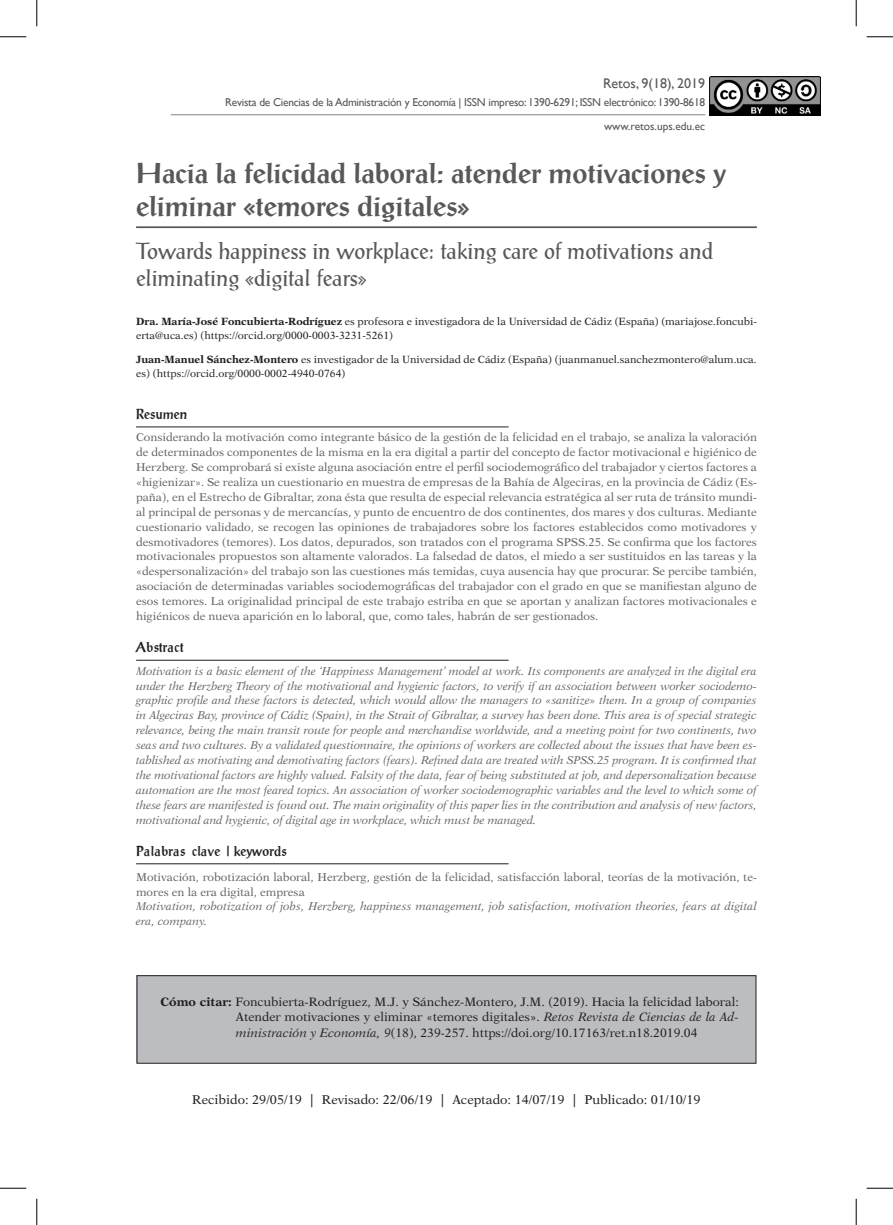
<style>
.page{position:relative;width:893px;height:1225px;background:#fff}
.page>*{position:absolute;margin:0;border:0;box-sizing:border-box;transform-origin:0 0}
.Título_español_ok{font:700 28px/33.6px "Post Antiqua";color:#57585a}
.Título_inglés_Ok{font:22.75px/27.3px "Post Antiqua";color:#57585a}
.Titulo_resumen_ok{font:600 15.4px "Post Antiqua";color:#231f20;scale:.91 1}
.citas_ok{font:14px "Gill Sans";color:#57585a}
.fechas_envío_y_recep{font:12.78px "New Aster LT Std";color:#231f20}
.forma_sugerida{font:12.25px/15.8px "New Aster LT Std";color:#231f20;text-align:justify}
.Resumen_ok{font:11.38px/14.9px "New Aster LT Std";color:#636366;text-align:justify}
.Abstract_ok{font:italic 11.38px/14.9px "New Aster LT Std";letter-spacing:-.01em;color:#636366;text-align:justify}
.Resumen_ok-2{font:italic 11.38px/14.9px "New Aster LT Std";color:#636366}
.citas_ok-2{font:11.38px "Gill Sans";letter-spacing:-.02em;color:#57585a}
.citas_ok-3{font:11.38px "Gill Sans";color:#57585a}
.Mail_ok{font:10.5px/14px "New Aster LT Std";color:#231f20}
.s1{font-weight:700}
.s2{font-style:italic}
.s3{font-family:"Helvetica";font-weight:700}
</style>
<div class="page">
<div style="left:137px;top:975px;width:618px;height:88px;background:#bcbdc0"></div>
<div style="left:136px;top:975px;width:620px;height:88px;border:1px solid #231f20"></div>
<img style="left:709px;top:76px;width:110px;height:39px">
<hr style="left:171px;top:114px;width:534px;height:1px;background:#808285">
<hr style="left:136px;top:226px;width:620px;height:2px;background:#57585a">
<hr style="left:136px;top:426px;width:372px;height:1px;background:#231f20">
<hr style="left:136px;top:659px;width:372px;height:1px;background:#231f20">
<hr style="left:136px;top:863px;width:372px;height:1px;background:#231f20">
<svg style="left:0;top:36px;width:26px;height:1px"></svg>
<svg style="left:866px;top:36px;width:26px;height:1px"></svg>
<svg style="left:0;top:1187px;width:26px;height:1px"></svg>
<svg style="left:866px;top:1187px;width:26px;height:1px"></svg>
<svg style="left:36px;top:0;width:1px;height:26px"></svg>
<svg style="left:36px;top:1198px;width:1px;height:26px"></svg>
<svg style="left:855px;top:0;width:1px;height:26px"></svg>
<svg style="left:855px;top:1198px;width:1px;height:26px"></svg>
<p class="citas_ok" style="left:602px;top:75px;width:104px">Retos, 9(18), 2019</p>
<p class="citas_ok-2" style="left:225px;top:95px;width:481px">Revista de Ciencias de la Administración y Economía | ISSN impreso: 1390-6291; ISSN electrónico: 1390-8618</p>
<p class="citas_ok-3" style="left:603px;top:119px;width:103px">www.retos.ups.edu.ec</p>
<p class="Título_español_ok" style="left:136px;top:156px;width:591px">Hacia la felicidad laboral: atender motivaciones y eliminar «temores digitales»</p>
<p class="Título_inglés_Ok" style="left:136px;top:237px;width:578px">Towards happiness in workplace: taking care of motivations and eliminating «digital fears»</p>
<p class="Mail_ok" style="left:136px;top:314px;width:622px"><span class="s1">Dra. María-José Foncubierta-Rodríguez</span> es profesora e investigadora de la Universidad de Cádiz (España) (mariajose.foncubi&shy;erta@uca.es) (https://orcid.org/0000-0003-3231-5261)</p>
<p class="Mail_ok" style="left:136px;top:352px;width:622px"><span class="s1">Juan-Manuel Sánchez-Montero</span> es investigador de la Universidad de Cádiz (España) (juanmanuel.sanchezmontero@alum.uca. es) (https://orcid.org/0000-0002-4940-0764)</p>
<p class="Titulo_resumen_ok" style="left:136px;top:406px;width:58px">Resumen</p>
<p class="Resumen_ok" style="left:136px;top:430px;width:622px">Considerando la motivación como integrante básico de la gestión de la felicidad en el trabajo, se analiza la valoración de determinados componentes de la misma en la era digital a partir del concepto de factor motivacional e higiénico de Herzberg. Se comprobará si existe alguna asociación entre el perfil sociodemográfico del trabajador y ciertos factores a «higienizar». Se realiza un cuestionario en muestra de empresas de la Bahía de Algeciras, en la provincia de Cádiz (Es&shy;paña), en el Estrecho de Gibraltar, zona ésta que resulta de especial relevancia estratégica al ser ruta de tránsito mundi&shy;al principal de personas y de mercancías, y punto de encuentro de dos continentes, dos mares y dos culturas. Mediante cuestionario validado, se recogen las opiniones de trabajadores sobre los factores establecidos como motivadores y desmotivadores (temores). Los datos, depurados, son tratados con el programa SPSS.25. Se confirma que los factores motivacionales propuestos son altamente valorados. La falsedad de datos, el miedo a ser sustituidos en las tareas y la «despersonalización» del trabajo son las cuestiones más temidas, cuya ausencia hay que procurar. Se percibe también, asociación de determinadas variables sociodemográficas del trabajador con el grado en que se manifiestan alguno de esos temores. La originalidad principal de este trabajo estriba en que se aportan y analizan factores motivacionales e higiénicos de nueva aparición en lo laboral, que, como tales, habrán de ser gestionados.</p>
<p class="Titulo_resumen_ok" style="left:136px;top:639px;width:54px">Abstract</p>
<p class="Abstract_ok" style="left:136px;top:663px;width:622px">Motivation is a basic element of the ‘Happiness Management’ model at work. Its components are analyzed in the digital era under the Herzberg Theory of the motivational and hygienic factors, to verify if an association between worker sociodemo&shy;graphic profile and these factors is detected, which would allow the managers to «sanitize» them. In a group of companies in Algeciras Bay, province of Cádiz (Spain), in the Strait of Gibraltar, a survey has been done. This area is of special strategic relevance, being the main transit route for people and merchandise worldwide, and a meeting point for two continents, two seas and two cultures. By a validated questionnaire, the opinions of workers are collected about the issues that have been es&shy;tablished as motivating and demotivating factors (fears). Refined data are treated with SPSS.25 program. It is confirmed that the motivational factors are highly valued. Falsity of the data, fear of being substituted at job, and depersonalization because automation are the most feared topics. An association of worker sociodemographic variables and the level to which some of these fears are manifested is found out. The main originality of this paper lies in the contribution and analysis of new factors, motivational and hygienic, of digital age in workplace, which must be managed.</p>
<p class="Titulo_resumen_ok" style="left:136px;top:842px;width:167px">Palabras clave | keywords</p>
<p class="Resumen_ok" style="left:136px;top:869px;width:622px">Motivación, robotización laboral, Herzberg, gestión de la felicidad, satisfacción laboral, teorías de la motivación, te&shy;mores en la era digital, empresa</p>
<p class="Resumen_ok-2" style="left:136px;top:899px;width:622px">Motivation, robotization of jobs, Herzberg, happiness management, job satisfaction, motivation theories, fears at digital era, company.</p>
<p class="forma_sugerida" style="left:236px;top:993px;width:504px;text-indent:-75px"><span class="s1">Cómo citar:</span> Foncubierta-Rodríguez, M.J. y Sánchez-Montero, J.M. (2019). Hacia la felicidad laboral:<br>Atender motivaciones y eliminar «temores digitales». <span class="s2">Retos Revista de Ciencias de la Ad&shy;ministración y Economía, 9</span>(18), 239-257. https://doi.org/10.17163/ret.n18.2019.04</p>
<p class="fechas_envío_y_recep" style="left:192px;top:1091px;width:509px">Recibido: 29/05/19 <span class="s3">│</span> Revisado: 22/06/19 <span class="s3">│</span> Aceptado: 14/07/19 <span class="s3">│</span> Publicado: 01/10/19</p>
</div>
